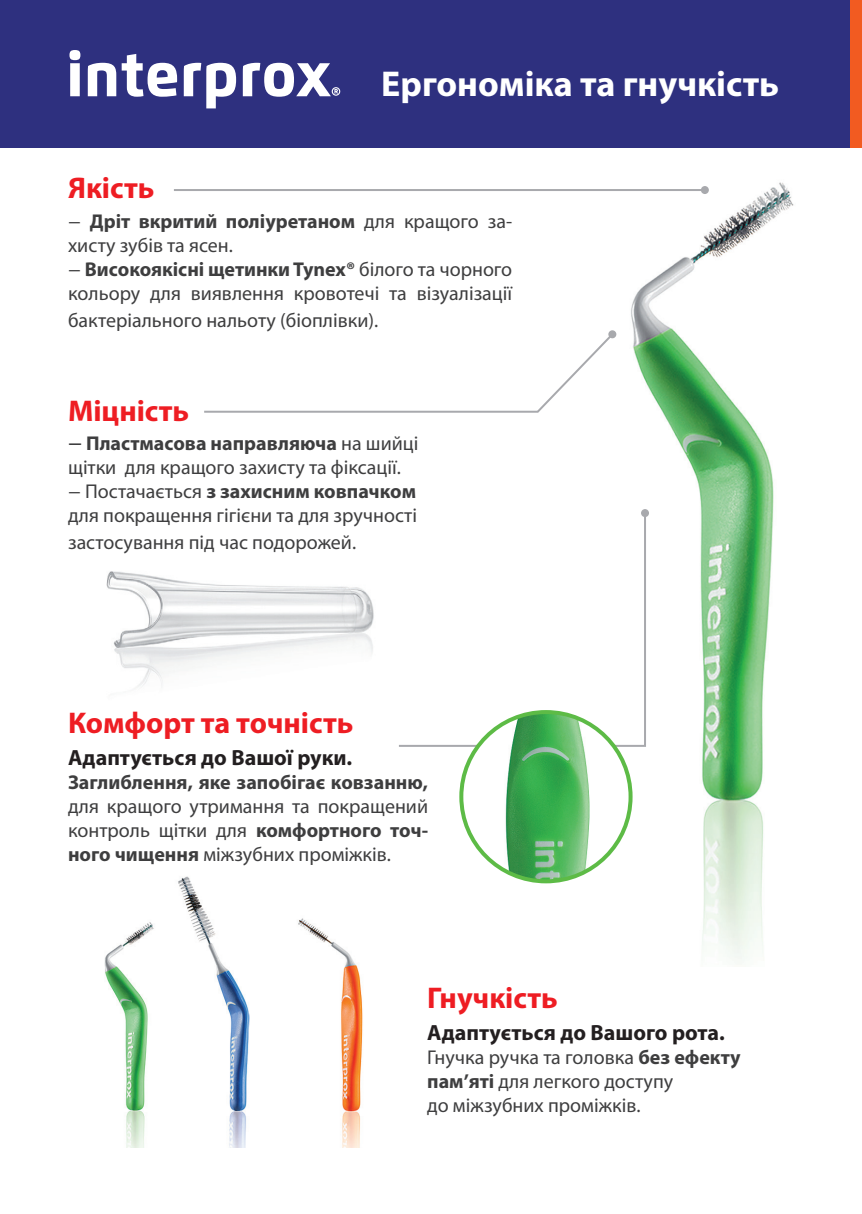
<style>
.page{position:relative;width:862px;height:1214px;background:#fff}
.page>*{position:absolute;margin:0;border:0;box-sizing:border-box;transform-origin:0 0}
.t1{font:700 36px "Myriad Pro";color:#fff}
.t2{font:700 30px "Myriad Pro";color:#ee1d23}
.t3{font:700 22px "Myriad Pro";color:#231f20}
.t4{font:20px/24px "Myriad Pro";color:#3e3e3f}
.s1{font-family:"Georgia"}
.s2{font-weight:700}
.s3{font-family:"Georgia";font-weight:700}
</style>
<div class="page">
<div style="left:0;top:0;width:850px;height:147px;background:#2e307f"></div>
<div style="left:850px;top:0;width:12px;height:148px;background:#f25b21"></div>
<img style="left:590px;top:182px;width:204px;height:777px">
<img style="left:106px;top:571px;width:268px;height:117px">
<svg style="left:69px;top:50px;width:11px;height:46px"></svg>
<svg style="left:88px;top:63px;width:28px;height:33px"></svg>
<svg style="left:122px;top:54px;width:55px;height:43px"></svg>
<svg style="left:184px;top:63px;width:52px;height:45px"></svg>
<svg style="left:243px;top:63px;width:97px;height:34px"></svg>
<svg style="left:204px;top:331px;width:411px;height:82px"></svg>
<div style="left:608px;top:330px;width:8px;height:8px;background:#a8a9ad;border-radius:50%"></div>
<hr style="left:174px;top:189px;width:531px;height:2px;background:#a8a9ad">
<div style="left:701px;top:186px;width:8px;height:8px;background:#a8a9ad;border-radius:50%"></div>
<svg style="left:399px;top:511px;width:248px;height:236px"></svg>
<div style="left:641px;top:509px;width:8px;height:8px;background:#a8a9ad;border-radius:50%"></div>
<img style="left:104px;top:876px;width:259px;height:271px">
<img style="left:461px;top:712px;width:169px;height:169px;border-radius:85px">
<div style="left:459px;top:710px;width:173px;height:173px;border:4px solid #5dbb46;border-radius:50%"></div>
<p class="t1" style="left:381px;top:60px;width:399px">Ергономіка та гнучкість</p>
<p class="t2" style="left:68px;top:169px;width:88px">Якість</p>
<p class="t4" style="left:68px;top:209px;width:446px"><span class="s1">–</span> <span class="s2">Дріт вкритий поліуретаном</span> для кращого за&shy;хисту зубів та ясен.</p>
<p class="t4" style="left:68px;top:257px;width:446px"><span class="s1">–</span> <span class="s2">Високоякісні щетинки Tynex®</span> білого та чорного кольору для виявлення кровотечі та візуалізації</p>
<p class="t4" style="left:68px;top:307px;width:312px">бактеріального нальоту (біоплівки).</p>
<p class="t2" style="left:68px;top:391px;width:123px">Міцність</p>
<p class="t4" style="left:68px;top:431px;width:352px"><span class="s3">–</span> <span class="s2">Пластмасова направляюча</span> на шийці щітки для кращого захисту та фіксації.</p>
<p class="t4" style="left:68px;top:479px;width:350px"><span class="s1">–</span> Постачається <span class="s2">з захисним ковпачком </span>для покращення гігієни та для зручності</p>
<p class="t4" style="left:68px;top:529px;width:290px">застосування під час подорожей.</p>
<p class="t2" style="left:68px;top:702px;width:287px">Комфорт та точність</p>
<p class="t3" style="left:68px;top:742px;width:286px">Адаптується до Вашої руки.</p>
<p class="t4" style="left:68px;top:769px;width:362px;text-align:justify"><span class="s2">Заглиблення, яке запобігає ковзанню, </span>для кращого утримання та покращений контроль щітки для <span class="s2">комфортного точ&shy;ного чищення</span> міжзубних проміжків.</p>
<p class="t2" style="left:427px;top:978px;width:132px">Гнучкість</p>
<p class="t3" style="left:427px;top:1018px;width:299px">Адаптується до Вашого рота.</p>
<p class="t4" style="left:427px;top:1045px;width:315px">Гнучка ручка та головка <span class="s2">без ефекту пам’яті</span> для легкого доступу</p>
<p class="t4" style="left:427px;top:1093px;width:215px">до міжзубних проміжків.</p>
</div>
